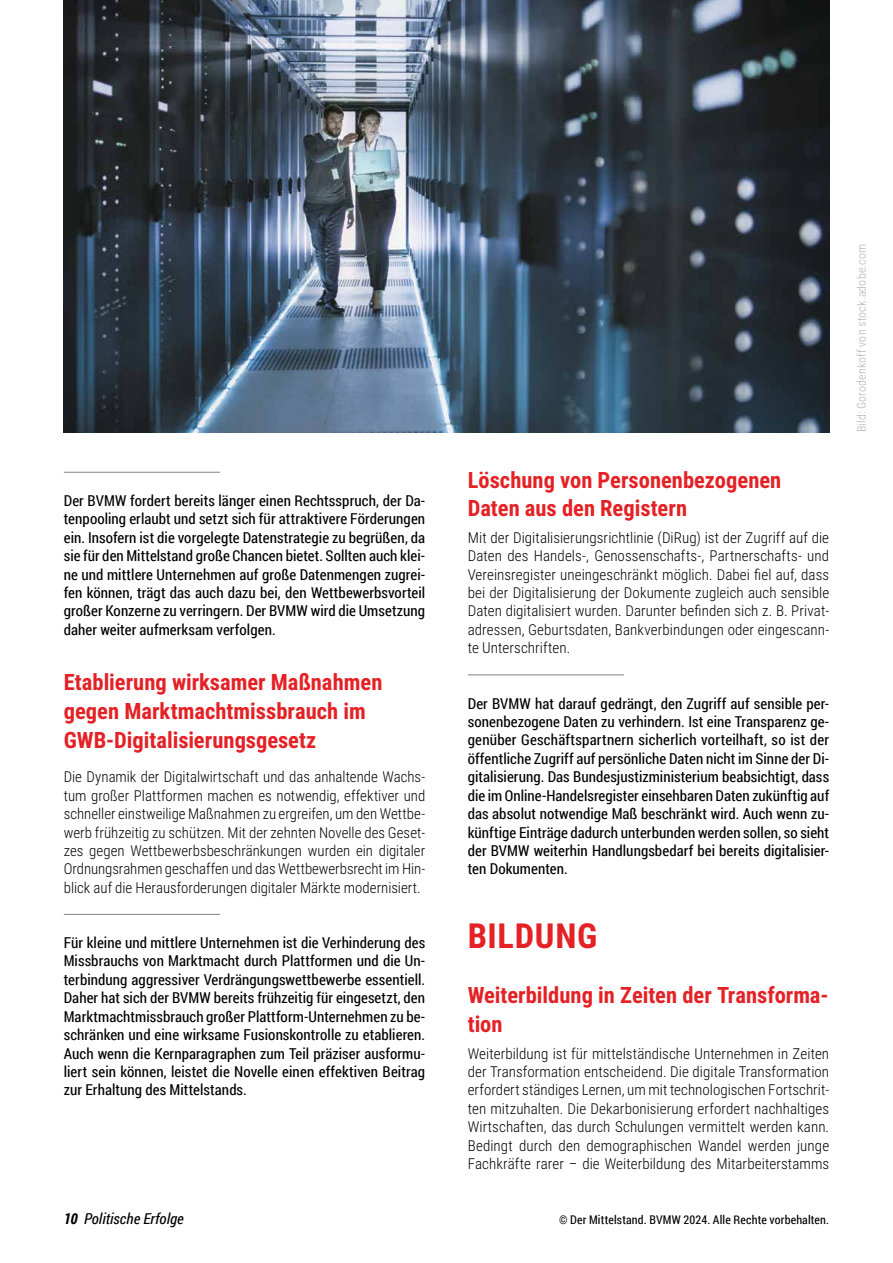
<style>
.page{position:relative;width:893px;height:1263px;background:#fff}
.page>*{position:absolute;margin:0;border:0;box-sizing:border-box;transform-origin:0 0}
.t1{font:700 34.5px "Roboto Condensed";letter-spacing:.02em;color:#e42125}
.t2{font:700 22.5px/28.8px "Roboto Condensed";color:#e42125}
.t3{font:15px/18.5px "Roboto Condensed";letter-spacing:.005em;color:#000;text-align:justify}
.t4{font:300 15px/18.5px "Roboto Condensed";letter-spacing:.005em;color:#000;text-align:justify}
.t5{font:italic 15px "Roboto Condensed";letter-spacing:.005em;color:#000}
.t6{font:12px "Roboto Condensed";letter-spacing:.015em;color:#000}
.t7{font:300 12px "Roboto Condensed";letter-spacing:.015em;color:#b2b2b1}
.s1{font-weight:700}
</style>
<div class="page">
<hr style="left:64px;top:472px;width:156px;height:1px;background:#83848a">
<hr style="left:64px;top:914px;width:156px;height:1px;background:#83848a">
<hr style="left:468px;top:674px;width:156px;height:1px;background:#83848a">
<img style="left:64px;top:0;width:765px;height:432px">
<p class="t3" style="left:64px;top:491px;width:363px">Der BVMW fordert bereits länger einen Rechtsspruch, der Da&shy;tenpooling erlaubt und setzt sich für attraktivere Förderungen ein. Insofern ist die vorgelegte Datenstrategie zu begrüßen, da sie für den Mittelstand große Chancen bietet. Sollten auch klei&shy;ne und mittlere Unternehmen auf große Datenmengen zugrei&shy;fen können, trägt das auch dazu bei, den Wettbewerbsvorteil großer Konzerne zu verringern. Der BVMW wird die Umsetzung daher weiter aufmerksam verfolgen.</p>
<h2 class="t2" style="left:64px;top:667px;width:320px">Etablierung wirksamer Maßnahmen gegen Marktmachtmissbrauch im<br>GWB-Digitalisierungsgesetz</h2>
<p class="t4" style="left:64px;top:767px;width:363px">Die Dynamik der Digitalwirtschaft und das anhaltende Wachs&shy;tum großer Plattformen machen es notwendig, effektiver und schneller einstweilige Maßnahmen zu ergreifen, um den Wettbe&shy;werb frühzeitig zu schützen. Mit der zehnten Novelle des Geset&shy;zes gegen Wettbewerbsbeschränkungen wurden ein digitaler Ordnungsrahmen geschaffen und das Wettbewerbsrecht im Hin&shy;blick auf die Herausforderungen digitaler Märkte modernisiert.</p>
<p class="t3" style="left:64px;top:933px;width:363px">Für kleine und mittlere Unternehmen ist die Verhinderung des Missbrauchs von Marktmacht durch Plattformen und die Un&shy;terbindung aggressiver Verdrängungswettbewerbe essentiell.<br>Daher hat sich der BVMW bereits frühzeitig für eingesetzt, den Marktmachtmissbrauch großer Plattform-Unternehmen zu be&shy;schränken und eine wirksame Fusionskontrolle zu etablieren.<br>Auch wenn die Kernparagraphen zum Teil präziser ausformu&shy;liert sein können, leistet die Novelle einen effektiven Beitrag zur Erhaltung des Mittelstands.</p>
<h2 class="t2" style="left:468px;top:464px;width:315px">Löschung von Personenbezogenen<br>Daten aus den Registern</h2>
<p class="t4" style="left:468px;top:528px;width:363px">Mit der Digitalisierungsrichtlinie (DiRug) ist der Zugriff auf die Daten des Handels-, Genossenschafts-, Partnerschafts- und Vereinsregister uneingeschränkt möglich. Dabei fiel auf, dass bei der Digitalisierung der Dokumente zugleich auch sensible Daten digitalisiert wurden. Darunter befinden sich z. B. Privat&shy;adressen, Geburtsdaten, Bankverbindungen oder eingescann&shy;te Unterschriften.</p>
<p class="t3" style="left:468px;top:693px;width:363px">Der BVMW hat darauf gedrängt, den Zugriff auf sensible per&shy;sonenbezogene Daten zu verhindern. Ist eine Transparenz ge&shy;genüber Geschäftspartnern sicherlich vorteilhaft, so ist der öffentliche Zugriff auf persönliche Daten nicht im Sinne der Di&shy;gitalisierung. Das Bundesjustizministerium beabsichtigt, dass die im Online-Handelsregister einsehbaren Daten zukünftig auf das absolut notwendige Maß beschränkt wird. Auch wenn zu&shy;künftige Einträge dadurch unterbunden werden sollen, so sieht der BVMW weiterhin Handlungsbedarf bei bereits digitalisier&shy;ten Dokumenten.</p>
<h1 class="t1" style="left:468px;top:912px;width:131px">BILDUNG</h1>
<h2 class="t2" style="left:468px;top:980px;width:362px">Weiterbildung in Zeiten der Transforma&shy;tion</h2>
<p class="t4" style="left:468px;top:1043px;width:363px">Weiterbildung ist für mittelständische Unternehmen in Zeiten der Transformation entscheidend. Die digitale Transformation erfordert ständiges Lernen, um mit technologischen Fortschrit&shy;ten mitzuhalten. Die Dekarbonisierung erfordert nachhaltiges Wirtschaften, das durch Schulungen vermittelt werden kann.<br>Bedingt durch den demographischen Wandel werden junge Fachkräfte rarer – die Weiterbildung des Mitarbeiterstamms</p>
<p class="t5" style="left:64px;top:1208px;width:122px"><span class="s1">10</span> Politische Erfolge</p>
<p class="t6" style="left:559px;top:1211px;width:272px">© Der Mittelstand. BVMW 2024. Alle Rechte vorbehalten.</p>
<p class="t7" style="left:853px;top:432px;width:190px;rotate:-90deg">Bild: Gorodenkoff von stock.adobe.com</p>
</div>
